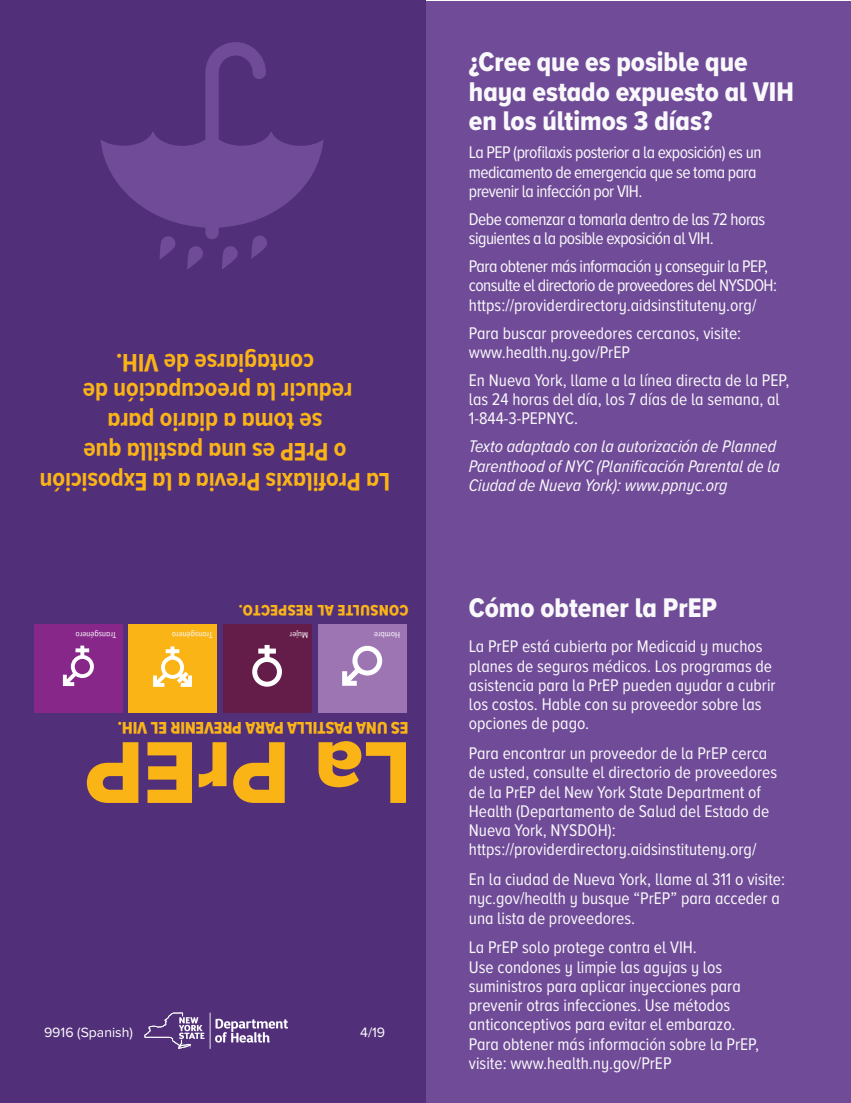
<style>
.page{position:relative;width:851px;height:1103px;background:#fff}
.page>*{position:absolute;margin:0;border:0;box-sizing:border-box;transform-origin:0 0}
.t1{font:91px "Proxima Nova Extrabld";color:#fbb416}
.t2{font:28px/29.8px "Proxima Nova A Cond Extrabld";color:#f9f9fb}
.t3{font:700 26.25px/29.8px "Proxima Nova A Cond";color:#fbb416;text-align:center}
.t4{font:17.5px/19.2px "Proxima Nova A Cond";color:#f9f9fb}
.t5{font:17.5px/19.2px "Proxima Nova A Cond";letter-spacing:-.03em;color:#f9f9fb}
.t6{font:italic 17.5px/19.2px "Proxima Nova A Cond";color:#f9f9fb}
.t7{font:17.5px "Proxima Nova A Cond Extrabld";letter-spacing:-.005em;color:#fbb416}
.t8{font:15.75px "Proxima Nova A Cond Extrabld";letter-spacing:.025em;color:#fbb416}
.t9{font:14px "Proxima Nova";color:#fff}
.t10{font:8.75px "Proxima Nova A Cond";letter-spacing:-.01em;color:#f9f9fb}
</style>
<div class="page">
<div style="left:425px;top:1px;width:425px;height:1101px;background:#704b97"></div>
<div style="left:0;top:0;width:425px;height:1102px;background:#523079"></div>
<div style="left:223px;top:624px;width:89px;height:89px;background:#641c48"></div>
<svg style="left:252px;top:645px;width:30px;height:41px"></svg>
<div style="left:318px;top:624px;width:88px;height:89px;background:#9e75b3"></div>
<svg style="left:342px;top:646px;width:40px;height:40px"></svg>
<div style="left:34px;top:624px;width:89px;height:89px;background:#872789"></div>
<svg style="left:63px;top:645px;width:31px;height:41px"></svg>
<div style="left:128px;top:624px;width:89px;height:89px;background:#fbb416"></div>
<svg style="left:153px;top:646px;width:39px;height:41px"></svg>
<svg style="left:210px;top:1012px;width:78px;height:36px"></svg>
<svg style="left:144px;top:1012px;width:60px;height:36px"></svg>
<svg style="left:101px;top:42px;width:222px;height:227px"></svg>
<h3 class="t3" style="left:390px;top:497px;width:352px;rotate:-180deg">La Profilaxis Previa a la Exposición o PrEP es una pastilla que<br>se toma a diario para<br>reducir la preocupación de contagiarse de VIH.</h3>
<p class="t8" style="left:408px;top:621px;width:171px;rotate:-180deg">CONSULTE AL RESPECTO.</p>
<p class="t10" style="left:116px;top:641px;width:42px;rotate:-180deg">Transgénero</p>
<p class="t10" style="left:213px;top:641px;width:42px;rotate:-180deg">Transgénero</p>
<p class="t10" style="left:308px;top:641px;width:20px;rotate:-180deg">Mujer</p>
<p class="t10" style="left:400px;top:641px;width:28px;rotate:-180deg">Hombre</p>
<p class="t7" style="left:408px;top:740px;width:292px;rotate:-180deg">ES UNA PASTILLA PARA PREVENIR EL VIH.</p>
<h1 class="t1" style="left:411px;top:840px;width:327px;rotate:-180deg">La PrEP</h1>
<p class="t9" style="left:44px;top:1021px;width:90px">9916 (Spanish)</p>
<p class="t9" style="left:360px;top:1021px;width:26px">4/19</p>
<h2 class="t2" style="left:469px;top:46px;width:326px">¿Cree que es posible que haya estado expuesto al VIH en los últimos 3 días?</h2>
<p class="t5" style="left:469px;top:142px;width:294px">La PEP (profilaxis posterior a la exposición) es un medicamento de emergencia que se toma para prevenir la infección por VIH.</p>
<p class="t5" style="left:469px;top:209px;width:298px">Debe comenzar a tomarla dentro de las 72 horas siguientes a la posible exposición al VIH.</p>
<p class="t5" style="left:469px;top:256px;width:310px">Para obtener más información y conseguir la PEP, consulte el directorio de proveedores del NYSDOH: https://providerdirectory.aidsinstituteny.org/</p>
<p class="t4" style="left:469px;top:322px;width:274px">Para buscar proveedores cercanos, visite: www.health.ny.gov/PrEP</p>
<p class="t4" style="left:469px;top:370px;width:322px">En Nueva York, llame a la línea directa de la PEP, las 24 horas del día, los 7 días de la semana, al<br>1-844-3-PEPNYC.</p>
<p class="t6" style="left:469px;top:436px;width:312px">Texto adaptado con la autorización de Planned<br>Parenthood of NYC (Planificación Parental de la<br>Ciudad de Nueva York): www.ppnyc.org</p>
<h2 class="t2" style="left:469px;top:592px;width:250px">Cómo obtener la PrEP</h2>
<p class="t4" style="left:469px;top:636px;width:308px">La PrEP está cubierta por Medicaid y muchos planes de seguros médicos. Los programas de asistencia para la PrEP pueden ayudar a cubrir los costos. Hable con su proveedor sobre las opciones de pago.</p>
<p class="t4" style="left:469px;top:743px;width:310px">Para encontrar un proveedor de la PrEP cerca de usted, consulte el directorio de proveedores de la PrEP del New York State Department of Health (Departamento de Salud del Estado de Nueva York, NYSDOH): https://providerdirectory.aidsinstituteny.org/</p>
<p class="t4" style="left:469px;top:869px;width:318px">En la ciudad de Nueva York, llame al 311 o visite: nyc.gov/health y busque “PrEP” para acceder a una lista de proveedores.</p>
<p class="t4" style="left:469px;top:937px;width:292px">La PrEP solo protege contra el VIH.<br>Use condones y limpie las agujas y los suministros para aplicar inyecciones para prevenir otras infecciones. Use métodos anticonceptivos para evitar el embarazo.<br>Para obtener más información sobre la PrEP, visite: www.health.ny.gov/PrEP</p>
</div>
